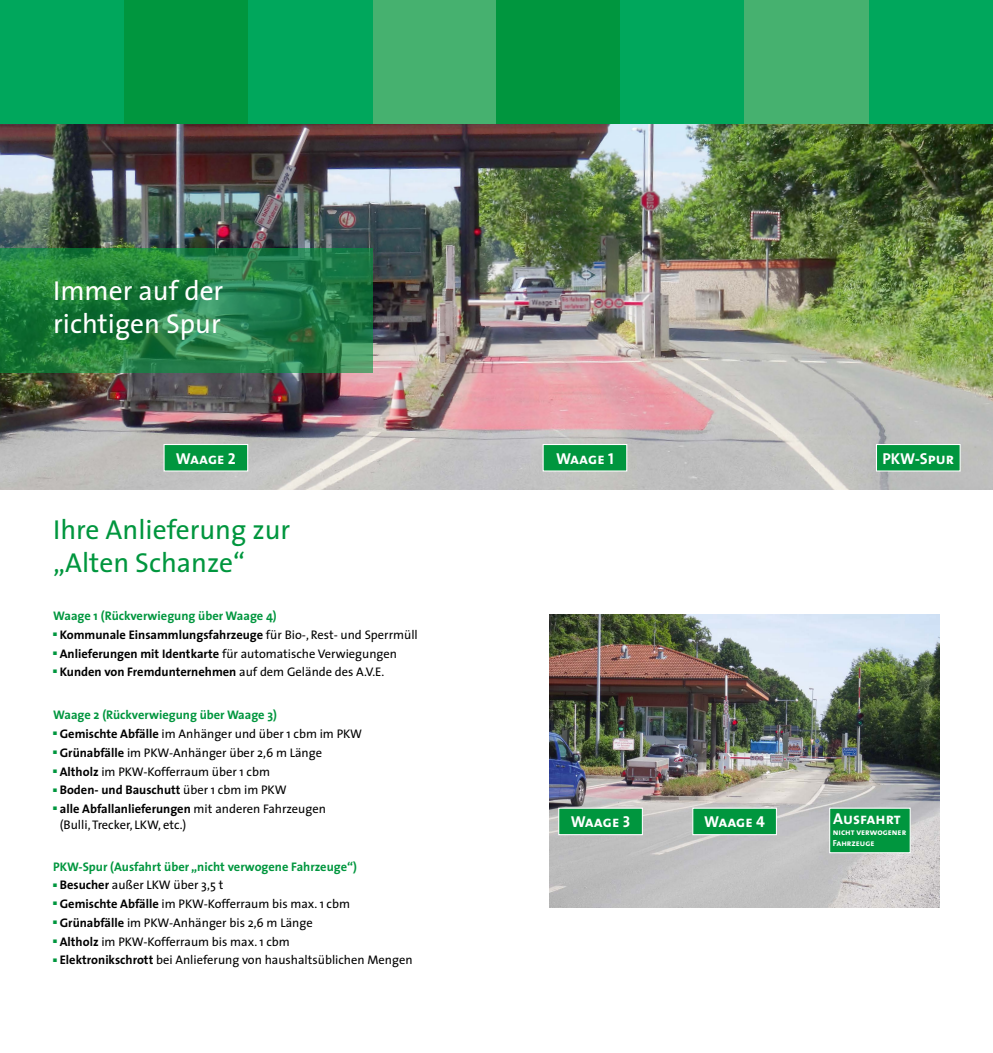
<style>
.page{position:relative;width:993px;height:1053px;background:#fff}
.page>*{position:absolute;margin:0;border:0;box-sizing:border-box;transform-origin:0 0}
.t1{font:27.5px/33px "The Sans";color:#00963e}
.t2{font:27.5px/33px "The Sans";color:#fff}
.t3{font:15.88px "The Sans Bold Caps";color:#fff}
.t4{font:12.5px/16.2px "The Sans";color:#000}
.t5{font:700 12.5px "The Sans";color:#000}
.t6{font:700 12.5px "The Sans";color:#00963e}
.t7{font:8.75px/10.5px "The Sans Bold Caps";color:#fff}
.s1{font-weight:400}
.s2{font-weight:700}
</style>
<div class="page">
<div style="left:372px;top:0;width:124px;height:124px;background:#46b16f"></div>
<div style="left:0;top:0;width:124px;height:124px;background:#00a75c"></div>
<div style="left:124px;top:0;width:124px;height:124px;background:#00963e"></div>
<div style="left:248px;top:0;width:124px;height:124px;background:#00a75c"></div>
<div style="left:868px;top:0;width:124px;height:124px;background:#00a75c"></div>
<div style="left:496px;top:0;width:124px;height:124px;background:#00963e"></div>
<div style="left:620px;top:0;width:124px;height:124px;background:#00a75c"></div>
<div style="left:744px;top:0;width:124px;height:124px;background:#46b16f"></div>
<img style="left:549px;top:614px;width:390px;height:292px">
<img style="left:0;top:124px;width:992px;height:365px">
<svg style="left:0;top:248px;width:372px;height:124px"></svg>
<div style="left:542px;top:444px;width:85px;height:27px;background:#00963e;border:1px solid #fff"></div>
<div style="left:875px;top:444px;width:85px;height:27px;background:#00963e;border:1px solid #fff"></div>
<div style="left:163px;top:444px;width:85px;height:27px;background:#00963e;border:1px solid #fff"></div>
<div style="left:558px;top:807px;width:84px;height:28px;background:#00963e;border:1px solid #fff"></div>
<div style="left:692px;top:807px;width:84px;height:28px;background:#00963e;border:1px solid #fff"></div>
<div style="left:828px;top:807px;width:82px;height:46px;background:#00963e;border:1px solid #fff"></div>
<h1 class="t2" style="left:53px;top:273px;width:172px">Immer auf der richtigen Spur</h1>
<p class="t3" style="left:176px;top:445px;width:61px">Waage 2</p>
<p class="t3" style="left:556px;top:445px;width:59px">Waage 1</p>
<p class="t3" style="left:882px;top:445px;width:73px">PKW-Spur</p>
<h1 class="t1" style="left:53px;top:512px;width:238px">Ihre Anlieferung zur „Alten Schanze“</h1>
<p class="t6" style="left:53px;top:605px;width:225px">Waage 1 (Rückverwiegung über Waage 4)</p>
<p class="t5" style="left:53px;top:624px;width:366px"><sup>■</sup> Kommunale Einsammlungsfahrzeuge <span class="s1">für Bio-, Rest- und Sperrmüll</span></p>
<p class="t4" style="left:53px;top:645px;width:345px"><sup>■</sup> <span class="s2">Anlieferungen mit Identkarte</span> für automatische Verwiegungen</p>
<p class="t5" style="left:53px;top:661px;width:332px"><sup>■</sup> Kunden von Fremdunternehmen <span class="s1">auf dem Gelände des A.V.E.</span></p>
<p class="t6" style="left:53px;top:704px;width:225px">Waage 2 (Rückverwiegung über Waage 3)</p>
<p class="t4" style="left:53px;top:725px;width:310px"><sup>■</sup> <span class="s2">Gemischte Abfälle</span> im Anhänger und über 1 cbm im PKW</p>
<p class="t4" style="left:53px;top:744px;width:270px"><sup>■</sup> <span class="s2">Grünabfälle</span> im PKW-Anhänger über 2,6 m Länge</p>
<p class="t4" style="left:53px;top:762px;width:218px"><sup>■</sup> <span class="s2">Altholz</span> im PKW-Kofferraum über 1 cbm</p>
<p class="t5" style="left:53px;top:779px;width:235px"><sup>■</sup> Boden- und Bauschutt <span class="s1">über 1 cbm im PKW</span></p>
<p class="t4" style="left:60px;top:800px;width:267px;text-indent:-7px"><sup>■</sup> <span class="s2">alle Abfallanlieferungen</span> mit anderen Fahrzeugen (Bulli, Trecker, LKW, etc.)</p>
<p class="t6" style="left:53px;top:855px;width:305px">PKW-Spur (Ausfahrt über „nicht verwogene Fahrzeuge“)</p>
<p class="t4" style="left:53px;top:876px;width:172px"><sup>■</sup> <span class="s2">Besucher</span> außer LKW über 3,5 t</p>
<p class="t4" style="left:53px;top:895px;width:298px"><sup>■</sup> <span class="s2">Gemischte Abfälle</span> im PKW-Kofferraum bis max. 1 cbm</p>
<p class="t4" style="left:53px;top:914px;width:261px"><sup>■</sup> <span class="s2">Grünabfälle</span> im PKW-Anhänger bis 2,6 m Länge</p>
<p class="t4" style="left:53px;top:932px;width:238px"><sup>■</sup> <span class="s2">Altholz</span> im PKW-Kofferraum bis max. 1 cbm</p>
<p class="t4" style="left:53px;top:951px;width:361px"><sup>■</sup> <span class="s2">Elektronikschrott</span> bei Anlieferung von haushaltsüblichen Mengen</p>
<p class="t3" style="left:570px;top:808px;width:61px">Waage 3</p>
<p class="t3" style="left:704px;top:808px;width:62px">Waage 4</p>
<p class="t3" style="left:833px;top:805px;width:69px">Ausfahrt</p>
<p class="t7" style="left:832px;top:826px;width:75px">nicht verwogener<br>Fahrzeuge</p>
</div>
